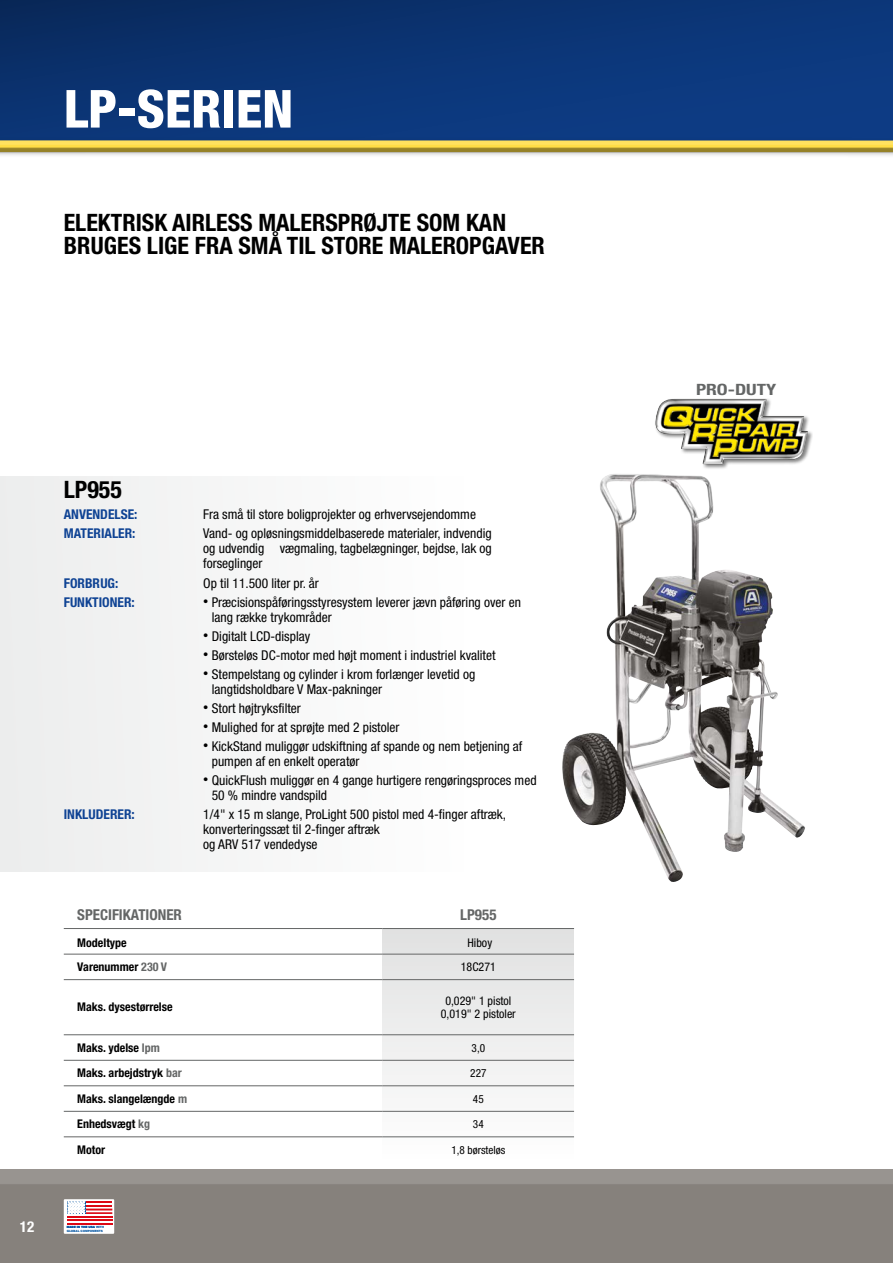
<style>
.page{position:relative;width:893px;height:1263px;background:#fff}
.page>*{position:absolute;margin:0;border:0;box-sizing:border-box;transform-origin:0 0}
.t1{font:800 condensed 52.5px "Helvetica Neue LTW1 G";color:#fff}
.t2{font:700 condensed 24px/22.5px "Helvetica Neue LTW1 G";color:#000}
.t3{font:700 condensed 15.6px "Helvetica Neue LTW1 G";color:#646666;scale:1.25 1}
.t4{font:700 condensed 15px "Helvetica Neue LTW1 G";color:#646666}
.t5{font:700 condensed 15px "Helvetica Neue LTW1 G";color:#fff}
.t6{font:condensed 13.5px/15px "Helvetica Neue LTW1 G";color:#000}
.t7{font:700 condensed 13.5px "Helvetica Neue LTW1 G";color:#0f4394}
.t8{font:700 condensed 12px "Helvetica Neue LTW1 G";color:#000}
.t9{font:condensed 12px/13.5px "Helvetica Neue LTW1 G";color:#000;text-align:center}
.t10{font:condensed 11.25px "Helvetica Neue LTW1 G";color:#000}
.t11{font:900 3px/3.2px "Arial";letter-spacing:-.025em;color:#0053a1}
.s1{font-size:10.5px}
.s2{color:#646666}
</style>
<div class="page">
<div style="left:0;top:1169px;width:893px;height:94px;background:#000;opacity:.75"></div>
<svg style="left:0;top:0;width:893px;height:137px;fill:#0c3678"></svg>
<div style="left:0;top:137px;width:893px;height:21px;background:#000;opacity:.22"></div>
<div style="left:0;top:138px;width:893px;height:15px;background:#0c397e"></div>
<div style="left:0;top:139px;width:893px;height:14px;background:#000;opacity:.75"></div>
<div style="left:64px;top:1199px;width:50px;height:35px;background:#fff"></div>
<hr style="left:85px;top:1201px;width:27px;height:2px;background:#dc0814">
<hr style="left:85px;top:1205px;width:27px;height:2px;background:#dc0814">
<hr style="left:85px;top:1208px;width:27px;height:2px;background:#dc0814">
<hr style="left:85px;top:1212px;width:27px;height:2px;background:#dc0814">
<hr style="left:67px;top:1216px;width:45px;height:2px;background:#dc0814">
<hr style="left:67px;top:1219px;width:45px;height:2px;background:#dc0814">
<hr style="left:67px;top:1223px;width:45px;height:2px;background:#dc0814">
<svg style="left:67px;top:1201px;width:1px;height:13px"></svg>
<svg style="left:68px;top:1201px;width:17px;height:13px"></svg>
<div style="left:0;top:476px;width:463px;height:396px;background:#f5f6f6"></div>
<div style="left:654px;top:398px;width:159px;height:72px;background:#000;opacity:.5"></div>
<img style="left:655px;top:399px;width:153px;height:65px">
<img style="left:562px;top:474px;width:243px;height:408px">
<div style="left:383px;top:928px;width:191px;height:234px;background:linear-gradient(to bottom,#e0e1e1,#fdfdfd)"></div>
<hr style="left:64px;top:928px;width:319px;height:1px;background:#646666">
<hr style="left:383px;top:928px;width:191px;height:1px;background:#646666">
<hr style="left:64px;top:954px;width:319px;height:1px;background:#646666">
<hr style="left:383px;top:954px;width:191px;height:1px;background:#646666">
<hr style="left:64px;top:979px;width:319px;height:1px;background:#646666">
<hr style="left:383px;top:979px;width:191px;height:1px;background:#646666">
<hr style="left:64px;top:1034px;width:319px;height:1px;background:#646666">
<hr style="left:383px;top:1034px;width:191px;height:1px;background:#646666">
<hr style="left:64px;top:1060px;width:319px;height:1px;background:#646666">
<hr style="left:383px;top:1060px;width:191px;height:1px;background:#646666">
<hr style="left:64px;top:1085px;width:319px;height:1px;background:#646666">
<hr style="left:383px;top:1085px;width:191px;height:1px;background:#646666">
<hr style="left:64px;top:1111px;width:319px;height:1px;background:#646666">
<hr style="left:383px;top:1111px;width:191px;height:1px;background:#646666">
<hr style="left:64px;top:1136px;width:319px;height:1px;background:#646666">
<hr style="left:383px;top:1136px;width:191px;height:1px;background:#646666">
<h1 class="t1" style="left:64px;top:77px;width:231px">LP-SERIEN</h1>
<h2 class="t2" style="left:64px;top:212px;width:483px">ELEKTRISK AIRLESS MALERSPRØJTE SOM KAN<br>BRUGES LIGE FRA SMÅ TIL STORE MALEROPGAVER</h2>
<h2 class="t2" style="left:64px;top:478px;width:60px">LP955</h2>
<p class="t7" style="left:64px;top:506px;width:75px">ANVENDELSE:</p>
<p class="t6" style="left:203px;top:507px;width:274px">Fra små til store boligprojekter og erhvervsejendomme</p>
<p class="t7" style="left:64px;top:526px;width:73px">MATERIALER:</p>
<p class="t6" style="left:203px;top:526px;width:290px;text-align:justify">Vand- og opløsningsmiddelbaserede materialer, indvendig og udvendig vægmaling, tagbelægninger, bejdse, lak og forseglinger</p>
<p class="t7" style="left:64px;top:575px;width:56px">FORBRUG:</p>
<p class="t6" style="left:203px;top:575px;width:117px">Op til 11.500 liter pr. år</p>
<p class="t7" style="left:64px;top:594px;width:72px">FUNKTIONER:</p>
<p class="t6" style="left:212px;top:594px;width:311px;text-indent:-8px"><span class="s1">•</span> Præcisionspåføringsstyresystem leverer jævn påføring over en lang række trykområder</p>
<p class="t6" style="left:203px;top:628px;width:108px"><span class="s1">•</span> Digitalt LCD-display</p>
<p class="t6" style="left:203px;top:647px;width:294px"><span class="s1">•</span> Børsteløs DC-motor med højt moment i industriel kvalitet</p>
<p class="t6" style="left:212px;top:666px;width:265px;text-indent:-8px"><span class="s1">•</span> Stempelstang og cylinder i krom forlænger levetid og langtidsholdbare V Max-pakninger</p>
<p class="t6" style="left:203px;top:701px;width:99px"><span class="s1">•</span> Stort højtryksfilter</p>
<p class="t6" style="left:203px;top:720px;width:198px"><span class="s1">•</span> Mulighed for at sprøjte med 2 pistoler</p>
<p class="t6" style="left:212px;top:739px;width:312px;text-indent:-8px"><span class="s1">•</span> KickStand muliggør udskiftning af spande og nem betjening af pumpen af en enkelt operatør</p>
<p class="t6" style="left:212px;top:773px;width:326px;text-indent:-8px"><span class="s1">•</span> QuickFlush muliggør en 4 gange hurtigere rengøringsproces med<br>50 % mindre vandspild</p>
<p class="t7" style="left:64px;top:806px;width:72px">INKLUDERER:</p>
<p class="t6" style="left:203px;top:807px;width:304px">1/4" x 15 m slange, ProLight 500 pistol med 4-finger aftræk, konverteringssæt til 2-finger aftræk<br>og ARV 517 vendedyse</p>
<p class="t4" style="left:77px;top:906px;width:106px">SPECIFIKATIONER</p>
<p class="t4" style="left:460px;top:906px;width:38px">LP955</p>
<p class="t8" style="left:77px;top:935px;width:51px">Modeltype</p>
<p class="t9" style="left:467px;top:936px;width:26px">Hiboy</p>
<p class="t8" style="left:77px;top:960px;width:91px">Varenummer <span class="s2">230 V</span></p>
<p class="t9" style="left:461px;top:960px;width:37px">18C271</p>
<p class="t8" style="left:77px;top:1000px;width:97px">Maks. dysestørrelse</p>
<p class="t9" style="left:441px;top:994px;width:76px">0,029" 1 pistol<br>0,019" 2 pistoler</p>
<p class="t8" style="left:77px;top:1040px;width:84px">Maks. ydelse <span class="s2">lpm</span></p>
<p class="t10" style="left:472px;top:1041px;width:15px">3,0</p>
<p class="t8" style="left:77px;top:1066px;width:106px">Maks. arbejdstryk <span class="s2">bar</span></p>
<p class="t10" style="left:470px;top:1066px;width:18px">227</p>
<p class="t8" style="left:77px;top:1091px;width:111px">Maks. slangelængde <span class="s2">m</span></p>
<p class="t10" style="left:473px;top:1092px;width:12px">45</p>
<p class="t8" style="left:77px;top:1117px;width:74px">Enhedsvægt <span class="s2">kg</span></p>
<p class="t10" style="left:473px;top:1117px;width:12px">34</p>
<p class="t8" style="left:77px;top:1142px;width:29px">Motor</p>
<p class="t10" style="left:451px;top:1143px;width:56px">1,8 børsteløs</p>
<p class="t5" style="left:20px;top:1217px;width:16px">12</p>
<p class="t11" style="left:67px;top:1225px;width:39px">MADE IN THE USA WITH<br>GLOBAL COMPONENTS</p>
<p class="t3" style="left:696px;top:380px;width:66px">PRO-DUTY</p>
</div>
